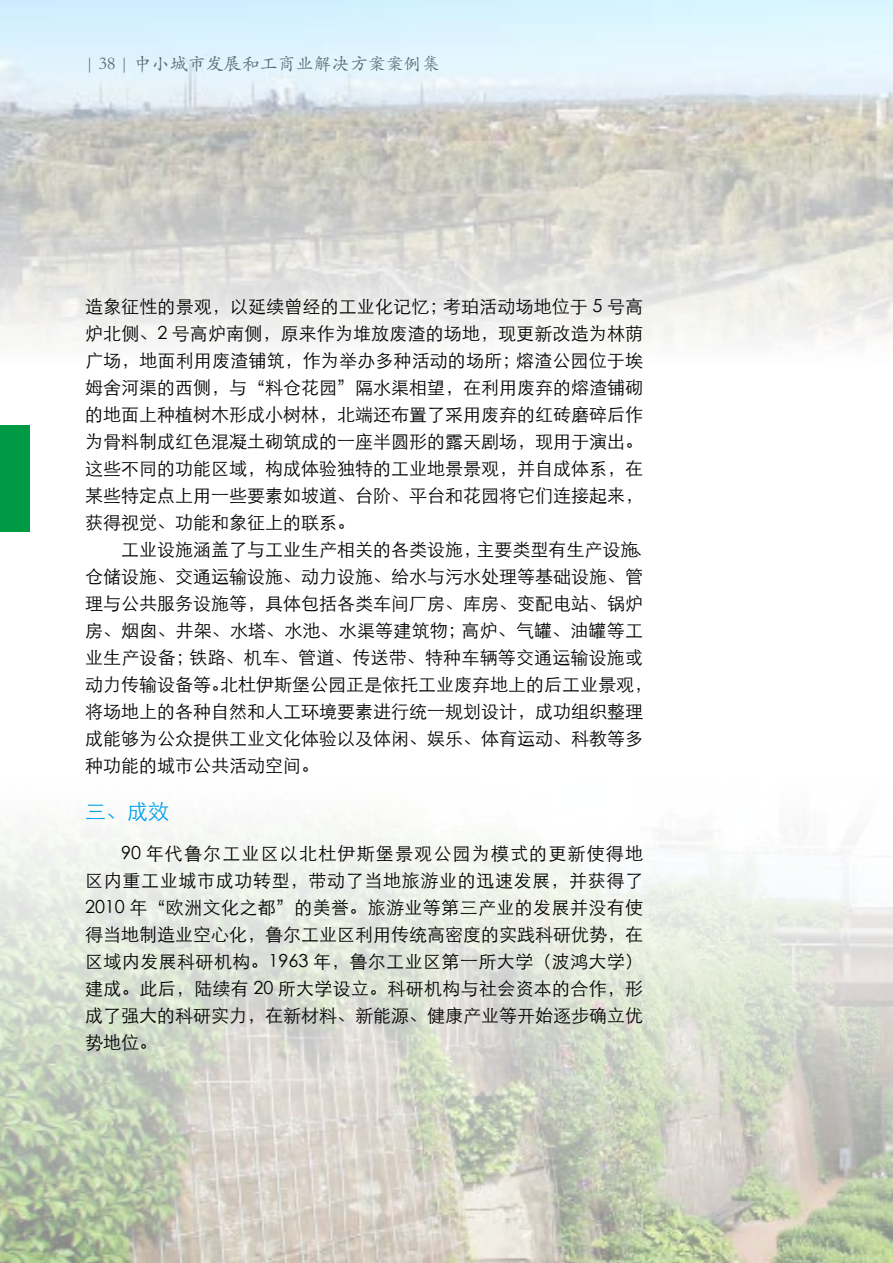
<style>
.page{position:relative;width:893px;height:1263px;background:#fff}
.page>*{position:absolute;margin:0;border:0;box-sizing:border-box;transform-origin:0 0}
.t1{font:21px "ST Xihei";color:#00a0e9}
.t2{font:18px/27px "ST Xihei";color:#000;text-align:justify}
.t3{font:18px "ST Kaiti";color:#000}
</style>
<div class="page">
<div style="left:0;top:425px;width:30px;height:106px;background:#094"></div>
<img style="left:0;top:830px;width:893px;height:433px">
<img style="left:0;top:0;width:893px;height:343px">
<p class="t3" style="left:85px;top:51px;width:356px">| 38 | 中小城市发展和工商业解决方案案例集</p>
<p class="t2" style="left:85px;top:292px;width:560px">造象征性的景观，以延续曾经的工业化记忆；考珀活动场地位于 5 号高炉北侧、2 号高炉南侧，原来作为堆放废渣的场地，现更新改造为林荫广场，地面利用废渣铺筑，作为举办多种活动的场所；熔渣公园位于埃姆舍河渠的西侧，与“料仓花园”隔水渠相望，在利用废弃的熔渣铺砌的地面上种植树木形成小树林，北端还布置了采用废弃的红砖磨碎后作为骨料制成红色混凝土砌筑成的一座半圆形的露天剧场，现用于演出。这些不同的功能区域，构成体验独特的工业地景景观，并自成体系，在某些特定点上用一些要素如坡道、台阶、平台和花园将它们连接起来，获得视觉、功能和象征上的联系。</p>
<p class="t2" style="left:85px;top:535px;width:569px;text-align:left;text-indent:36px">工业设施涵盖了与工业生产相关的各类设施，主要类型有生产设施、仓储设施、交通运输设施、动力设施、给水与污水处理等基础设施、管理与公共服务设施等，具体包括各类车间厂房、库房、变配电站、锅炉房、烟囱、井架、水塔、水池、水渠等建筑物；高炉、气罐、油罐等工业生产设备；铁路、机车、管道、传送带、特种车辆等交通运输设施或动力传输设备等。北杜伊斯堡公园正是依托工业废弃地上的后工业景观，将场地上的各种自然和人工环境要素进行统一规划设计，成功组织整理成能够为公众提供工业文化体验以及体闲、娱乐、体育运动、科教等多种功能的城市公共活动空间。</p>
<p class="t1" style="left:85px;top:795px;width:85px">三、成效</p>
<p class="t2" style="left:85px;top:839px;width:560px;text-indent:36px">90 年代鲁尔工业区以北杜伊斯堡景观公园为模式的更新使得地区内重工业城市成功转型，带动了当地旅游业的迅速发展，并获得了2010 年“欧洲文化之都”的美誉。旅游业等第三产业的发展并没有使得当地制造业空心化，鲁尔工业区利用传统高密度的实践科研优势，在区域内发展科研机构。1963 年，鲁尔工业区第一所大学（波鸿大学）建成。此后，陆续有 20 所大学设立。科研机构与社会资本的合作，形成了强大的科研实力，在新材料、新能源、健康产业等开始逐步确立优势地位。</p>
</div>
